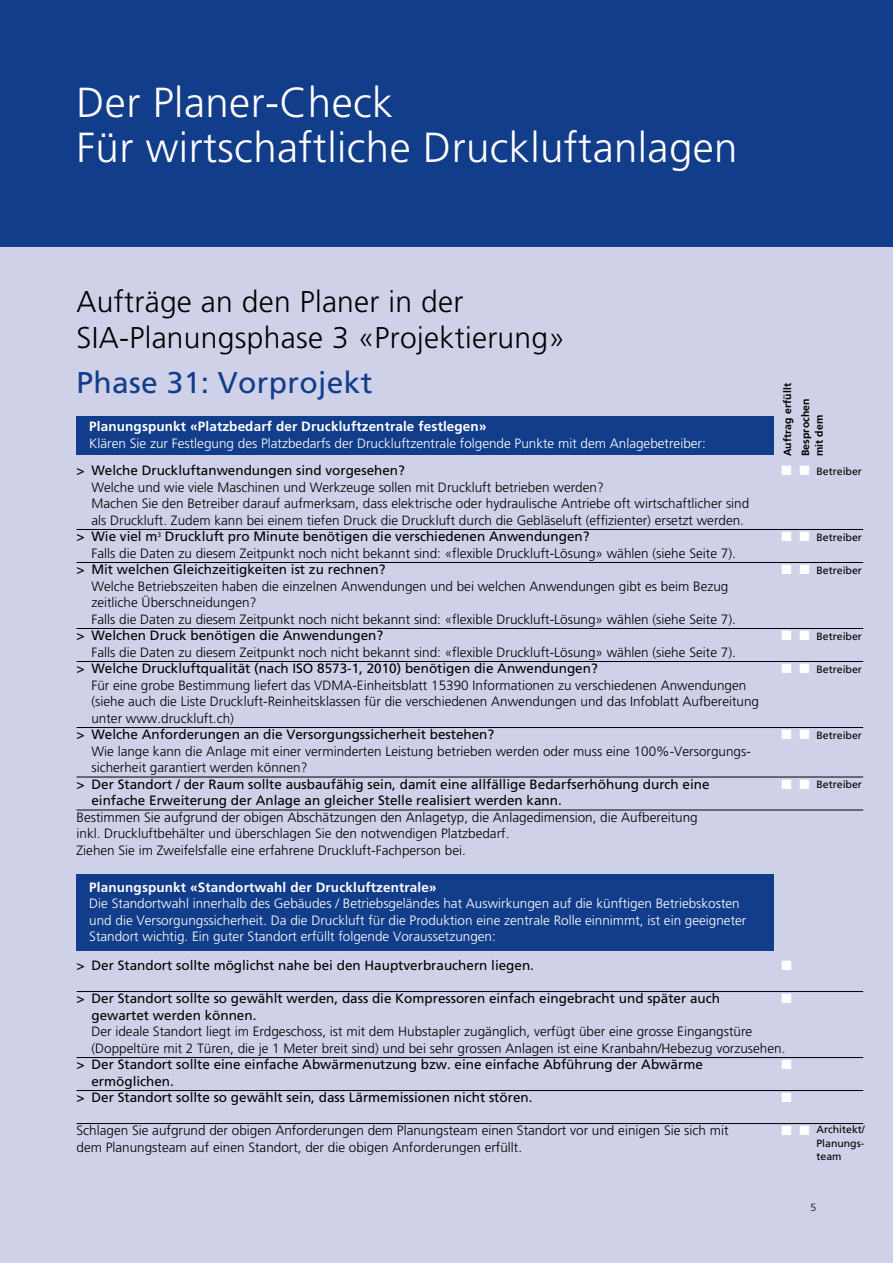
<style>
.page{position:relative;width:893px;height:1263px;background:#cfd1e9}
.page>*{position:absolute;margin:0;border:0;box-sizing:border-box;transform-origin:0 0}
.t1{font:300 42px/45px "Frutiger";letter-spacing:.01em;color:#fff}
.t2{font:300 30px/36px "Frutiger";letter-spacing:.01em;color:#000}
.t3{font:30px "Frutiger";letter-spacing:.01em;color:#123d8a}
.t4{font:300 13.5px/16.5px "Frutiger";color:#000}
.t5{font:13.5px/16.5px "Frutiger";color:#000}
.t6{font:300 13.5px/16.5px "Frutiger";color:#fff}
.t7{font:700 13.5px "Frutiger";letter-spacing:.01em;color:#fff}
.t8{font:13.5px "Zapf Dingbats ITC";color:#fff}
.t9{font:10.5px/13.5px "Frutiger";color:#000;text-align:justify}
.t10{font:700 10.5px/18px "Frutiger";letter-spacing:.01em;color:#000}
.t11{font:300 10.5px "Frutiger";color:#000}
</style>
<div class="page">
<div style="left:0;top:0;width:893px;height:247px;background:#123d8a"></div>
<hr style="left:77px;top:529px;width:786px;height:1px;background:#000">
<hr style="left:77px;top:562px;width:786px;height:1px;background:#000">
<hr style="left:77px;top:628px;width:786px;height:1px;background:#000">
<hr style="left:77px;top:661px;width:786px;height:1px;background:#000">
<hr style="left:77px;top:727px;width:786px;height:1px;background:#000">
<hr style="left:77px;top:777px;width:786px;height:1px;background:#000">
<hr style="left:77px;top:810px;width:786px;height:1px;background:#000">
<hr style="left:77px;top:991px;width:786px;height:1px;background:#000">
<hr style="left:77px;top:1057px;width:786px;height:1px;background:#000">
<hr style="left:77px;top:1090px;width:786px;height:1px;background:#000">
<hr style="left:77px;top:1123px;width:786px;height:1px;background:#000">
<div style="left:77px;top:416px;width:697px;height:39px;background:#123d8a"></div>
<div style="left:77px;top:874px;width:697px;height:77px;background:#123d8a"></div>
<h1 class="t1" style="left:77px;top:79px;width:662px">Der Planer-Check<br>Für wirtschaftliche Druckluftanlagen</h1>
<h2 class="t2" style="left:77px;top:283px;width:490px">Aufträge an den Planer in der<br>SIA-Planungsphase 3 «Projektierung»</h2>
<h2 class="t3" style="left:77px;top:365px;width:297px">Phase 31: Vorprojekt</h2>
<p class="t7" style="left:89px;top:419px;width:399px">Planungspunkt «Platzbedarf der Druckluftzentrale festlegen»</p>
<p class="t6" style="left:89px;top:435px;width:618px">Klären Sie zur Festlegung des Platzbedarfs der Druckluftzentrale folgende Punkte mit dem Anlagebetreiber:</p>
<p class="t5" style="left:77px;top:462px;width:330px">&gt; Welche Druckluftanwendungen sind vorgesehen?</p>
<p class="t4" style="left:91px;top:479px;width:514px">Welche und wie viele Maschinen und Werkzeuge sollen mit Druckluft betrieben werden?</p>
<p class="t4" style="left:91px;top:495px;width:659px">Machen Sie den Betreiber darauf aufmerksam, dass elektrische oder hydraulische Antriebe oft wirtschaftlicher sind</p>
<p class="t4" style="left:91px;top:512px;width:654px">als Druckluft. Zudem kann bei einem tiefen Druck die Druckluft durch die Gebläseluft (effizienter) ersetzt werden.</p>
<p class="t5" style="left:77px;top:528px;width:514px">&gt; Wie viel m<sup>3</sup> Druckluft pro Minute benötigen die verschiedenen Anwendungen?</p>
<p class="t4" style="left:91px;top:545px;width:646px">Falls die Daten zu diesem Zeitpunkt noch nicht bekannt sind: «flexible Druckluft-Lösung» wählen (siehe Seite 7).</p>
<p class="t5" style="left:77px;top:561px;width:310px">&gt; Mit welchen Gleichzeitigkeiten ist zu rechnen?</p>
<p class="t4" style="left:91px;top:578px;width:646px">Welche Betriebszeiten haben die einzelnen Anwendungen und bei welchen Anwendungen gibt es beim Bezug zeitliche Überschneidungen?<br>Falls die Daten zu diesem Zeitpunkt noch nicht bekannt sind: «flexible Druckluft-Lösung» wählen (siehe Seite 7).</p>
<p class="t5" style="left:77px;top:627px;width:308px">&gt; Welchen Druck benötigen die Anwendungen?</p>
<p class="t4" style="left:91px;top:644px;width:646px">Falls die Daten zu diesem Zeitpunkt noch nicht bekannt sind: «flexible Druckluft-Lösung» wählen (siehe Seite 7).</p>
<p class="t5" style="left:77px;top:660px;width:523px">&gt; Welche Druckluftqualität (nach ISO 8573-1, 2010) benötigen die Anwendungen?</p>
<p class="t4" style="left:91px;top:677px;width:669px">Für eine grobe Bestimmung liefert das VDMA-Einheitsblatt 15390 Informationen zu verschiedenen Anwendungen (siehe auch die Liste Druckluft-Reinheitsklassen für die verschiedenen Anwendungen und das Infoblatt Aufbereitung unter www.druckluft.ch)</p>
<p class="t5" style="left:77px;top:726px;width:419px">&gt; Welche Anforderungen an die Versorgungssicherheit bestehen?</p>
<p class="t4" style="left:91px;top:743px;width:661px">Wie lange kann die Anlage mit einer verminderten Leistung betrieben werden oder muss eine 100%-Versorgungs&shy;sicherheit garantiert werden können?</p>
<p class="t5" style="left:77px;top:776px;width:635px">&gt; Der Standort / der Raum sollte ausbaufähig sein, damit eine allfällige Bedarfserhöhung durch eine</p>
<p class="t5" style="left:91px;top:792px;width:472px">einfache Erweiterung der Anlage an gleicher Stelle realisiert werden kann.</p>
<p class="t4" style="left:77px;top:809px;width:623px">Bestimmen Sie aufgrund der obigen Abschätzungen den Anlagetyp, die Anlagedimension, die Aufbereitung inkl. Druckluftbehälter und überschlagen Sie den notwendigen Platzbedarf.<br>Ziehen Sie im Zweifelsfalle eine erfahrene Druckluft-Fachperson bei.</p>
<p class="t7" style="left:89px;top:879px;width:349px">Planungspunkt «Standortwahl der Druckluftzentrale»</p>
<p class="t6" style="left:89px;top:895px;width:659px">Die Standortwahl innerhalb des Gebäudes / Betriebsgeländes hat Auswirkungen auf die künftigen Betriebskosten und die Versorgungssicherheit. Da die Druckluft für die Produktion eine zentrale Rolle einnimmt, ist ein geeigneter<br>Standort wichtig. Ein guter Standort erfüllt folgende Voraussetzungen:</p>
<p class="t10" style="left:778px;top:456px;width:75px;rotate:-90deg">Auftrag erfüllt<br>Besprochen</p>
<p class="t10" style="left:810px;top:456px;width:43px;rotate:-90deg">mit dem</p>
<p class="t9" style="left:816px;top:464px;width:47px">Betreiber</p>
<p class="t9" style="left:816px;top:530px;width:47px">Betreiber</p>
<p class="t9" style="left:816px;top:563px;width:47px">Betreiber</p>
<p class="t9" style="left:816px;top:629px;width:47px">Betreiber</p>
<p class="t9" style="left:816px;top:662px;width:47px">Betreiber</p>
<p class="t9" style="left:816px;top:728px;width:47px">Betreiber</p>
<p class="t9" style="left:816px;top:778px;width:47px">Betreiber</p>
<p class="t5" style="left:77px;top:957px;width:459px">&gt; Der Standort sollte möglichst nahe bei den Hauptverbrauchern liegen.</p>
<p class="t8" style="left:781px;top:959px;width:12px">■</p>
<p class="t5" style="left:77px;top:990px;width:645px">&gt; Der Standort sollte so gewählt werden, dass die Kompressoren einfach eingebracht und später auch</p>
<p class="t8" style="left:781px;top:992px;width:12px">■</p>
<p class="t5" style="left:91px;top:1007px;width:167px">gewartet werden können.</p>
<p class="t4" style="left:91px;top:1023px;width:695px">Der ideale Standort liegt im Erdgeschoss, ist mit dem Hubstapler zugänglich, verfügt über eine grosse Eingangstüre (Doppeltüre mit 2 Türen, die je 1 Meter breit sind) und bei sehr grossen Anlagen ist eine Kranbahn/Hebezug vorzusehen.</p>
<p class="t5" style="left:77px;top:1056px;width:628px">&gt; Der Standort sollte eine einfache Abwärmenutzung bzw. eine einfache Abführung der Abwärme</p>
<p class="t8" style="left:781px;top:1058px;width:12px">■</p>
<p class="t5" style="left:77px;top:1073px;width:457px;text-indent:15px">ermöglichen.<br>&gt; Der Standort sollte so gewählt sein, dass Lärmemissionen nicht stören.</p>
<p class="t8" style="left:781px;top:1091px;width:12px">■</p>
<p class="t4" style="left:77px;top:1122px;width:653px">Schlagen Sie aufgrund der obigen Anforderungen dem Planungsteam einen Standort vor und einigen Sie sich mit</p>
<p class="t4" style="left:77px;top:1139px;width:447px">dem Planungsteam auf einen Standort, der die obigen Anforderungen erfüllt.</p>
<p class="t9" style="left:816px;top:1123px;width:50px">Architekt/ Planungs&shy;team</p>
<p class="t11" style="left:811px;top:1202px;width:7px">5</p>
</div>
